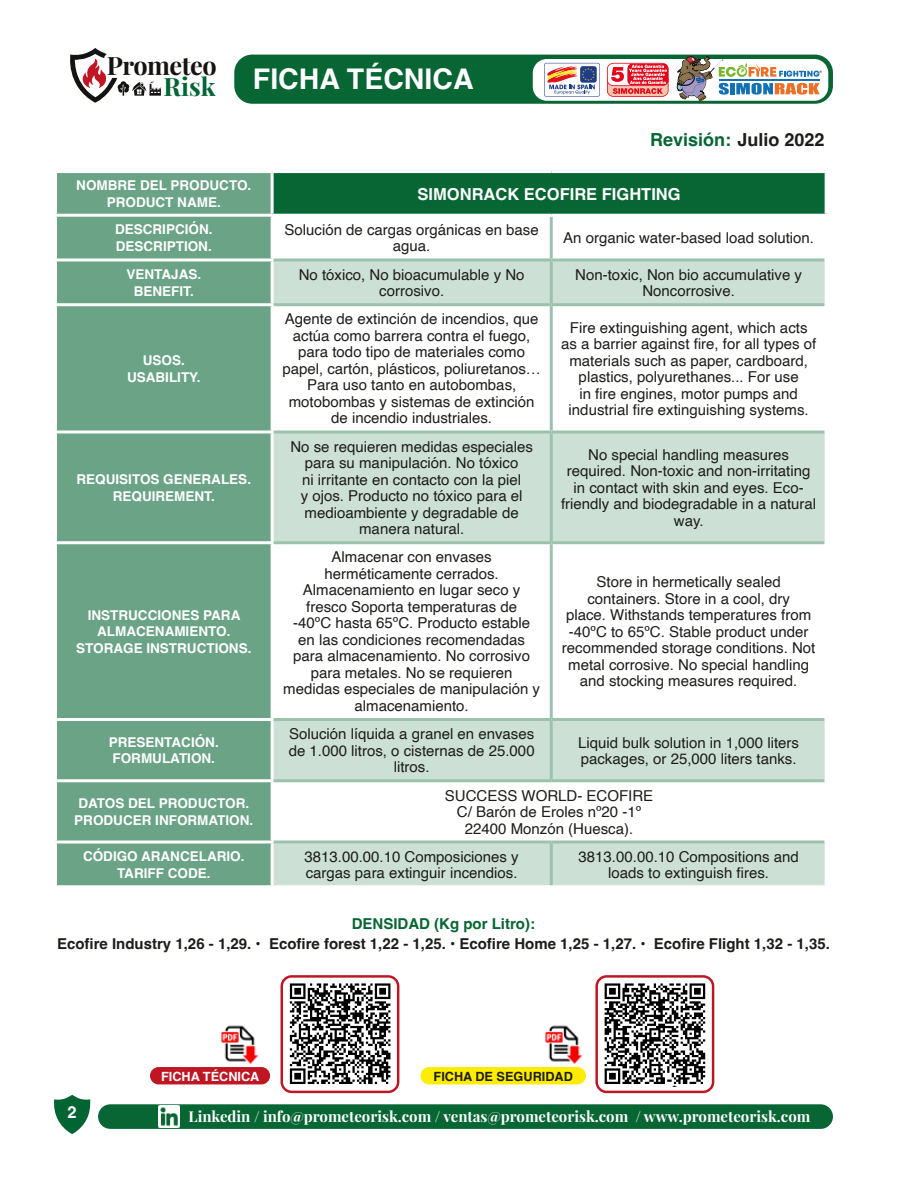
<style>
.page{position:relative;width:918px;height:1188px;background:#fff}
.page>*{position:absolute;margin:0;border:0;box-sizing:border-box;transform-origin:0 0}
.t1{font:700 28.5px "Helvetica";color:#fff}
.t2{font:700 25.35px "Playfair Display";letter-spacing:-.02em;color:#161412}
.t3{font:700 25.2px "Playfair Display";color:#006533}
.t4{font:700 18px "Helvetica";color:#076633}
.t5{font:700 16.5px "Helvetica";color:#fff}
.t6{font:15px/16.5px "Helvetica";color:#1d1d1b;text-align:center}
.t7{font:700 15px "Helvetica";color:#1d1d1b}
.t8{font:700 15px "Playfair Display";color:#fff}
.t9{font:700 15px "Helvetica";color:#076633}
.t10{font:700 13.5px/16.5px "Helvetica";color:#fff;text-align:center}
.t11{font:700 12.75px "Helvetica";color:#1d1d1b}
.t12{font:700 12.75px "Helvetica";color:#fff}
.s1{color:#1d1d1b}
</style>
<div class="page">
<svg style="left:70px;top:48px;width:91px;height:55px"></svg>
<div style="left:234px;top:55px;width:599px;height:49px;background:#076633;border-radius:18px"></div>
<div style="left:98px;top:1104px;width:735px;height:25px;background:#076633;border-radius:12px"></div>
<div style="left:533px;top:59px;width:295px;height:42px;background:#fff;border-radius:14px"></div>
<svg style="left:544px;top:63px;width:56px;height:34px"></svg>
<svg style="left:607px;top:63px;width:62px;height:34px;background:#ee767c"></svg>
<svg style="left:677px;top:56px;width:145px;height:45px"></svg>
<svg style="left:54px;top:1095px;width:37px;height:39px"></svg>
<img style="left:159px;top:1106px;width:21px;height:21px">
<div style="left:57px;top:173px;width:214px;height:712px;background:#6aa385"></div>
<div style="left:272px;top:172px;width:554px;height:43px;background:#076633"></div>
<svg style="left:274px;top:261px;width:551px;height:624px"></svg>
<hr style="left:272px;top:170px;width:279px;height:3px;background:#fff">
<hr style="left:271px;top:173px;width:3px;height:41px;background:#fff">
<hr style="left:551px;top:170px;width:277px;height:3px;background:#fff">
<hr style="left:825px;top:173px;width:3px;height:41px;background:#fff">
<hr style="left:54px;top:214px;width:218px;height:3px;background:#fff">
<hr style="left:54px;top:258px;width:220px;height:3px;background:#fff">
<hr style="left:54px;top:303px;width:220px;height:3px;background:#fff">
<hr style="left:54px;top:430px;width:220px;height:3px;background:#fff">
<hr style="left:54px;top:541px;width:220px;height:3px;background:#fff">
<hr style="left:54px;top:718px;width:220px;height:3px;background:#fff">
<hr style="left:54px;top:779px;width:220px;height:3px;background:#fff">
<hr style="left:54px;top:841px;width:220px;height:3px;background:#fff">
<hr style="left:550px;top:261px;width:3px;height:42px;background:#9cc2ad">
<hr style="left:550px;top:306px;width:3px;height:124px;background:#9cc2ad">
<hr style="left:550px;top:433px;width:3px;height:108px;background:#9cc2ad">
<hr style="left:550px;top:544px;width:3px;height:174px;background:#9cc2ad">
<hr style="left:550px;top:721px;width:3px;height:58px;background:#9cc2ad">
<hr style="left:550px;top:844px;width:3px;height:41px;background:#9cc2ad">
<hr style="left:274px;top:258px;width:277px;height:3px;background:#9cc2ad">
<hr style="left:551px;top:258px;width:274px;height:3px;background:#9cc2ad">
<hr style="left:274px;top:303px;width:277px;height:3px;background:#9cc2ad">
<hr style="left:551px;top:303px;width:274px;height:3px;background:#9cc2ad">
<hr style="left:274px;top:430px;width:277px;height:3px;background:#9cc2ad">
<hr style="left:551px;top:430px;width:274px;height:3px;background:#9cc2ad">
<hr style="left:274px;top:541px;width:277px;height:3px;background:#9cc2ad">
<hr style="left:551px;top:541px;width:274px;height:3px;background:#9cc2ad">
<hr style="left:274px;top:718px;width:277px;height:3px;background:#9cc2ad">
<hr style="left:551px;top:718px;width:274px;height:3px;background:#9cc2ad">
<hr style="left:274px;top:779px;width:277px;height:3px;background:#9cc2ad">
<hr style="left:551px;top:779px;width:274px;height:3px;background:#9cc2ad">
<hr style="left:274px;top:841px;width:277px;height:3px;background:#9cc2ad">
<hr style="left:551px;top:841px;width:274px;height:3px;background:#9cc2ad">
<hr style="left:550px;top:217px;width:3px;height:41px;background:#9cc2ad">
<hr style="left:272px;top:214px;width:279px;height:3px;background:#fff">
<hr style="left:551px;top:214px;width:277px;height:3px;background:#fff">
<svg style="left:604px;top:983px;width:102px;height:101px"></svg>
<div style="left:420px;top:1067px;width:166px;height:17px;background:#ffed00;border-radius:9px"></div>
<div style="left:150px;top:1067px;width:120px;height:17px;background:#be1622;border-radius:9px"></div>
<div style="left:595px;top:975px;width:119px;height:118px;border:2px solid #be1622;border-radius:10px"></div>
<svg style="left:289px;top:983px;width:102px;height:101px"></svg>
<div style="left:281px;top:975px;width:118px;height:118px;border:2px solid #be1622;border-radius:10px"></div>
<img style="left:545px;top:1025px;width:38px;height:39px">
<img style="left:221px;top:1025px;width:38px;height:39px">
<h2 class="t2" style="left:107px;top:49px;width:111px">Prometeo</h2>
<h3 class="t3" style="left:164px;top:70px;width:53px">Risk</h3>
<h1 class="t1" style="left:253px;top:62px;width:222px">FICHA TÉCNICA</h1>
<p class="t4" style="left:650px;top:128px;width:176px">Revisión: <span class="s1">Julio 2022</span></p>
<p class="t10" style="left:76px;top:179px;width:177px">NOMBRE DEL PRODUCTO.<br>PRODUCT NAME.</p>
<p class="t5" style="left:418px;top:184px;width:265px">SIMONRACK ECOFIRE FIGHTING</p>
<p class="t10" style="left:115px;top:223px;width:99px;text-align:left">DESCRIPCIÓN.<br>DESCRIPTION.</p>
<p class="t6" style="left:285px;top:222px;width:256px">Solución de cargas orgánicas en base agua.</p>
<p class="t6" style="left:563px;top:230px;width:252px">An organic water-based load solution.</p>
<p class="t10" style="left:126px;top:268px;width:76px">VENTAJAS.<br>BENEFIT.</p>
<p class="t6" style="left:299px;top:267px;width:227px">No tóxico, No bioacumulable y No corrosivo.</p>
<p class="t6" style="left:575px;top:267px;width:228px">Non-toxic, Non bio accumulative y<br>Noncorrosive.</p>
<p class="t10" style="left:127px;top:354px;width:75px">USOS.<br>USABILITY.</p>
<p class="t10" style="left:77px;top:473px;width:176px">REQUISITOS GENERALES.<br>REQUIREMENT.</p>
<p class="t10" style="left:76px;top:608px;width:177px">INSTRUCCIONES PARA<br>ALMACENAMIENTO.<br>STORAGE INSTRUCTIONS.</p>
<p class="t6" style="left:282px;top:311px;width:260px">Agente de extinción de incendios, que actúa como barrera contra el fuego, para todo tipo de materiales como papel, cartón, plásticos, poliuretanos… Para uso tanto en autobombas, motobombas y sistemas de extinción de incendio industriales.</p>
<p class="t6" style="left:561px;top:320px;width:257px">Fire extinguishing agent, which acts as a barrier against fire, for all types of materials such as paper, cardboard, plastics, polyurethanes... For use<br>in fire engines, motor pumps and industrial fire extinguishing systems.</p>
<p class="t6" style="left:290px;top:439px;width:244px">No se requieren medidas especiales para su manipulación. No tóxico<br>ni irritante en contacto con la piel<br>y ojos. Producto no tóxico para el medioambiente y degradable de manera natural.</p>
<p class="t6" style="left:561px;top:447px;width:257px">No special handling measures required. Non-toxic and non-irritating in contact with skin and eyes. Eco&shy;friendly and biodegradable in a natural way.</p>
<p class="t6" style="left:283px;top:549px;width:258px">Almacenar con envases herméticamente cerrados.<br>Almacenamiento en lugar seco y fresco Soporta temperaturas de<br>‐40ºC hasta 65ºC. Producto estable en las condiciones recomendadas para almacenamiento. No corrosivo para metales. No se requieren medidas especiales de manipulación y almacenamiento.</p>
<p class="t6" style="left:562px;top:574px;width:255px">Store in hermetically sealed containers. Store in a cool, dry<br>place. Withstands temperatures from -40ºC to 65ºC. Stable product under recommended storage conditions. Not metal corrosive. No special handling and stocking measures required.</p>
<p class="t10" style="left:109px;top:735px;width:112px;text-align:left">PRESENTACIÓN.<br>FORMULATION.</p>
<p class="t6" style="left:289px;top:726px;width:247px">Solución líquida a granel en envases de 1.000 litros, o cisternas de 25.000 litros.</p>
<p class="t6" style="left:578px;top:734px;width:222px;text-align:left">Liquid bulk solution in 1,000 liters packages, or 25,000 liters tanks.</p>
<p class="t10" style="left:74px;top:797px;width:181px">DATOS DEL PRODUCTOR.<br>PRODUCER INFORMATION.</p>
<p class="t6" style="left:445px;top:787px;width:210px">SUCCESS WORLD- ECOFIRE<br>C/ Barón de Eroles nº20 -1º<br>22400 Monzón (Huesca).</p>
<p class="t10" style="left:83px;top:850px;width:163px">CÓDIGO ARANCELARIO.<br>TARIFF CODE.</p>
<p class="t6" style="left:305px;top:849px;width:216px;text-align:left">3813.00.00.10 Composiciones y cargas para extinguir incendios.</p>
<p class="t6" style="left:579px;top:849px;width:222px">3813.00.00.10 Compositions and loads to extinguish fires.</p>
<p class="t9" style="left:352px;top:914px;width:185px">DENSIDAD (Kg por Litro):</p>
<p class="t7" style="left:57px;top:935px;width:774px">Ecofire Industry 1,26 - 1,29. • Ecofire forest 1,22 - 1,25. • Ecofire Home 1,25 - 1,27. • Ecofire Flight 1,32 - 1,35.</p>
<p class="t12" style="left:161px;top:1068px;width:100px">FICHA TÉCNICA</p>
<p class="t11" style="left:434px;top:1068px;width:141px">FICHA DE SEGURIDAD</p>
<p class="t5" style="left:68px;top:1102px;width:11px">2</p>
<p class="t8" style="left:189px;top:1107px;width:623px">Linkedin / info@prometeorisk.com / ventas@prometeorisk.com / www.prometeorisk.com</p>
</div>
